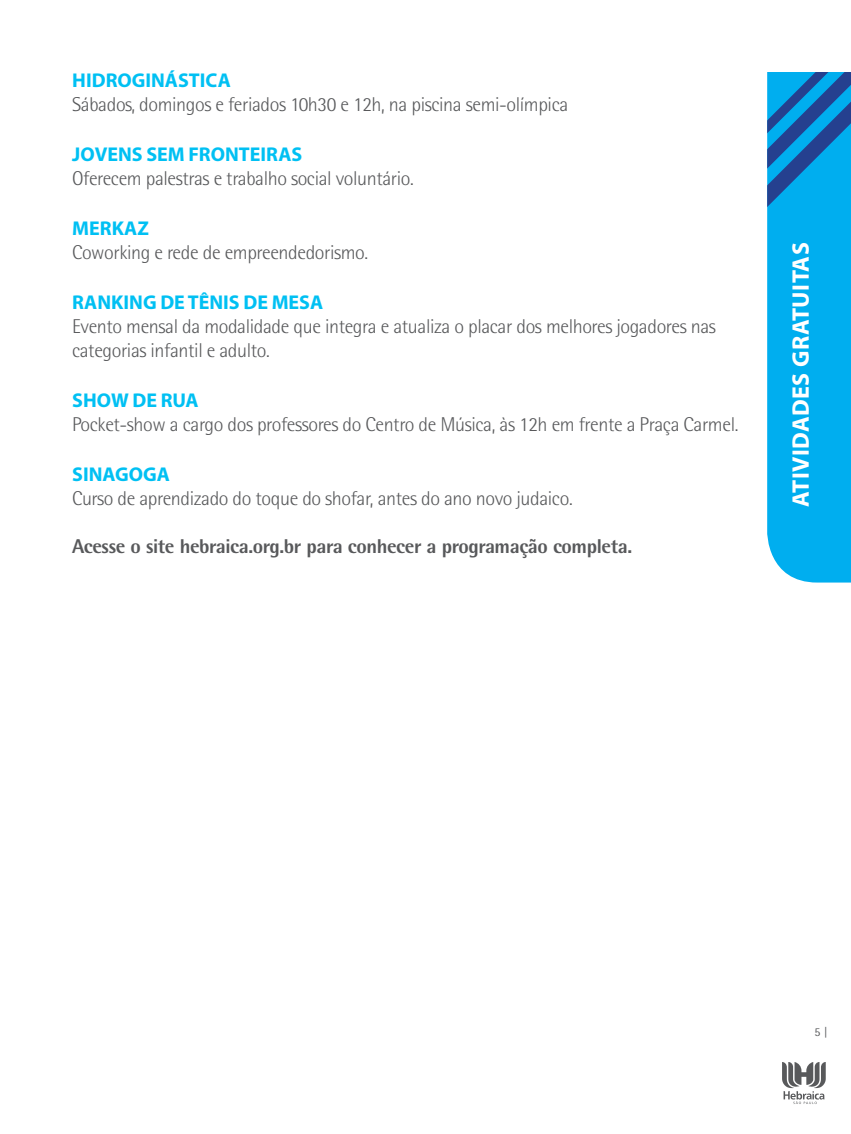
<style>
.page{position:relative;width:851px;height:1134px;background:#fff}
.page>*{position:absolute;margin:0;border:0;box-sizing:border-box;transform-origin:0 0}
.t1{font:700 24px "Myriad Pro";letter-spacing:.02em;color:#fff}
.t2{font:300 20px/24px "Rotis Semi Sans Std";letter-spacing:-.02em;color:#58595b}
.t3{font:700 20px "Myriad Pro";color:#00c0f3}
.t4{font:800 20px "Rotis Semi Sans Std";letter-spacing:-.02em;color:#58595b}
.t5{font:12px "Rotis Semi Sans Std";color:#58595b}
</style>
<div class="page">
<svg style="left:782px;top:1062px;width:43px;height:42px"></svg>
<div style="left:767px;top:456px;width:83px;height:126px;background:#00aeef"></div>
<svg style="left:767px;top:72px;width:83px;height:384px;background:#05a0e2"></svg>
<p class="t3" style="left:72px;top:67px;width:160px">HIDROGINÁSTICA</p>
<p class="t2" style="left:72px;top:92px;width:497px">Sábados, domingos e feriados 10h30 e 12h, na piscina semi-olímpica</p>
<p class="t3" style="left:72px;top:141px;width:231px">JOVENS SEM FRONTEIRAS</p>
<p class="t2" style="left:72px;top:166px;width:343px">Oferecem palestras e trabalho social voluntário.</p>
<p class="t3" style="left:72px;top:215px;width:78px">MERKAZ</p>
<p class="t2" style="left:72px;top:240px;width:297px">Coworking e rede de empreendedorismo.</p>
<p class="t3" style="left:72px;top:289px;width:252px">RANKING DE TÊNIS DE MESA</p>
<p class="t2" style="left:72px;top:314px;width:645px">Evento mensal da modalidade que integra e atualiza o placar dos melhores jogadores nas categorias infantil e adulto.</p>
<p class="t3" style="left:72px;top:387px;width:128px">SHOW DE RUA</p>
<p class="t2" style="left:72px;top:412px;width:667px">Pocket-show a cargo dos professores do Centro de Música, às 12h em frente a Praça Carmel.</p>
<p class="t3" style="left:72px;top:461px;width:99px">SINAGOGA</p>
<p class="t2" style="left:72px;top:486px;width:502px">Curso de aprendizado do toque do shofar, antes do ano novo judaico.</p>
<p class="t4" style="left:72px;top:534px;width:561px">Acesse o site hebraica.org.br para conhecer a programação completa.</p>
<p class="t1" style="left:784px;top:507px;width:266px;rotate:-90deg">ATIVIDADES GRATUITAS</p>
<p class="t5" style="left:814px;top:1025px;width:15px">5 |</p>
</div>
